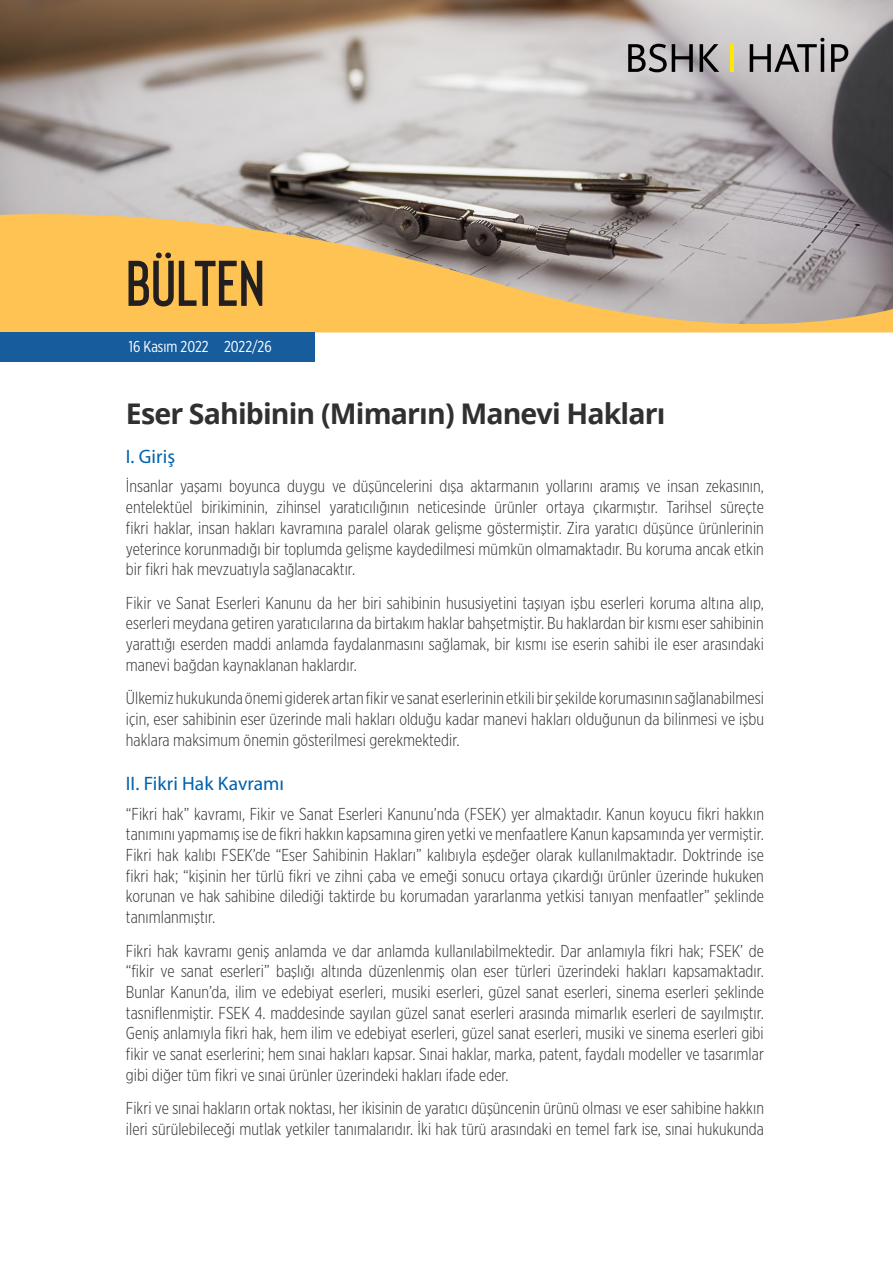
<style>
.page{position:relative;width:893px;height:1263px;background:#fff}
.page>*{position:absolute;margin:0;border:0;box-sizing:border-box;transform-origin:0 0}
.ana_metin{font:600 64.5px "Bison";color:#231f20}
.ana_metin-2{font:700 28.5px "Open Sans";letter-spacing:-.03em;color:#312f30}
._1__başlık{font:19.5px "Myriad Pro";letter-spacing:.005em;color:#0061ad}
.ana_metin-3{font:300 17.25px/20.7px "Gotham X Narrow";letter-spacing:.005em;color:#312f30;text-align:justify}
.ana_metin-4{font:15.75px "Gotham X Narrow";color:#fff}
</style>
<div class="page">
<img style="left:0;top:0;width:893px;height:213px">
<svg style="left:628px;top:36px;width:115px;height:36px;background:#989597"></svg>
<svg style="left:749px;top:33px;width:75px;height:39px;background:#9c9a9b"></svg>
<svg style="left:831px;top:44px;width:17px;height:28px"></svg>
<hr style="left:730px;top:44px;width:4px;height:28px;background:#ffe800">
<svg style="left:0;top:213px;width:893px;height:120px;background:#cfad72"></svg>
<div style="left:0;top:332px;width:315px;height:30px;background:#175d9e"></div>
<p class="ana_metin" style="left:126px;top:250px;width:140px">BÜLTEN</p>
<p class="ana_metin-4" style="left:129px;top:337px;width:144px">16 Kasım 2022 2022/26</p>
<p class="ana_metin-2" style="left:126px;top:394px;width:541px">Eser Sahibinin (Mimarın) Manevi Hakları</p>
<p class="_1__başlık" style="left:126px;top:445px;width:51px">I. Giriş</p>
<p class="ana_metin-3" style="left:126px;top:476px;width:639px">İnsanlar yaşamı boyunca duygu ve düşüncelerini dışa aktarmanın yollarını aramış ve insan zekasının, entelektüel birikiminin, zihinsel yaratıcılığının neticesinde ürünler ortaya çıkarmıştır. Tarihsel süreçte fikri haklar, insan hakları kavramına paralel olarak gelişme göstermiştir. Zira yaratıcı düşünce ürünlerinin yeterince korunmadığı bir toplumda gelişme kaydedilmesi mümkün olmamaktadır. Bu koruma ancak etkin bir fikri hak mevzuatıyla sağlanacaktır.</p>
<p class="ana_metin-3" style="left:126px;top:592px;width:639px">Fikir ve Sanat Eserleri Kanunu da her biri sahibinin hususiyetini taşıyan işbu eserleri koruma altına alıp, eserleri meydana getiren yaratıcılarına da birtakım haklar bahşetmiştir. Bu haklardan bir kısmı eser sahibinin yarattığı eserden maddi anlamda faydalanmasını sağlamak, bir kısmı ise eserin sahibi ile eser arasındaki manevi bağdan kaynaklanan haklardır.</p>
<p class="ana_metin-3" style="left:126px;top:688px;width:640px">Ülkemiz hukukunda önemi giderek artan fikir ve sanat eserlerinin etkili bir şekilde korumasının sağlanabilmesi için, eser sahibinin eser üzerinde mali hakları olduğu kadar manevi hakları olduğunun da bilinmesi ve işbu haklara maksimum önemin gösterilmesi gerekmektedir.</p>
<p class="_1__başlık" style="left:126px;top:772px;width:160px">II. Fikri Hak Kavramı</p>
<p class="ana_metin-3" style="left:126px;top:803px;width:639px">“Fikri hak” kavramı, Fikir ve Sanat Eserleri Kanunu’nda (FSEK) yer almaktadır. Kanun koyucu fikri hakkın tanımını yapmamış ise de fikri hakkın kapsamına giren yetki ve menfaatlere Kanun kapsamında yer vermiştir.<br>Fikri hak kalıbı FSEK’de “Eser Sahibinin Hakları” kalıbıyla eşdeğer olarak kullanılmaktadır. Doktrinde ise fikri hak; “kişinin her türlü fikri ve zihni çaba ve emeği sonucu ortaya çıkardığı ürünler üzerinde hukuken korunan ve hak sahibine dilediği taktirde bu korumadan yararlanma yetkisi tanıyan menfaatler” şeklinde tanımlanmıştır.</p>
<p class="ana_metin-3" style="left:126px;top:940px;width:639px">Fikri hak kavramı geniş anlamda ve dar anlamda kullanılabilmektedir. Dar anlamıyla fikri hak; FSEK’ de “fikir ve sanat eserleri” başlığı altında düzenlenmiş olan eser türleri üzerindeki hakları kapsamaktadır.<br>Bunlar Kanun’da, ilim ve edebiyat eserleri, musiki eserleri, güzel sanat eserleri, sinema eserleri şeklinde tasniflenmiştir. FSEK 4. maddesinde sayılan güzel sanat eserleri arasında mimarlık eserleri de sayılmıştır.<br>Geniş anlamıyla fikri hak, hem ilim ve edebiyat eserleri, güzel sanat eserleri, musiki ve sinema eserleri gibi fikir ve sanat eserlerini; hem sınai hakları kapsar. Sınai haklar, marka, patent, faydalı modeller ve tasarımlar gibi diğer tüm fikri ve sınai ürünler üzerindeki hakları ifade eder.</p>
<p class="ana_metin-3" style="left:126px;top:1097px;width:639px">Fikri ve sınai hakların ortak noktası, her ikisinin de yaratıcı düşüncenin ürünü olması ve eser sahibine hakkın ileri sürülebileceği mutlak yetkiler tanımalarıdır. İki hak türü arasındaki en temel fark ise, sınai hukukunda</p>
</div>
